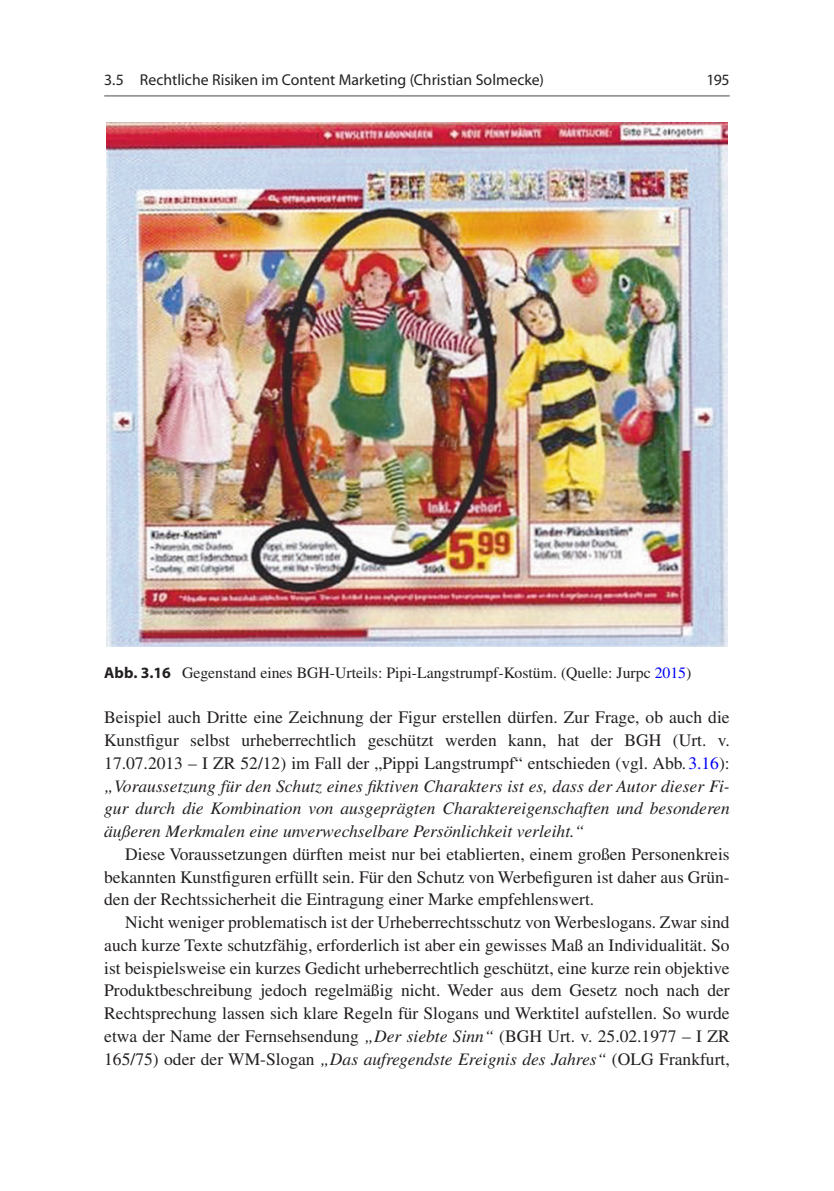
<style>
.page{position:relative;width:834px;height:1191px;background:#fff}
.page>*{position:absolute;margin:0;border:0;box-sizing:border-box;transform-origin:0 0}
.t1{font:17.5px/22.8px "Gqlght Vfyxdc Times";color:#231f20;text-align:justify}
.t2{font:italic 17.5px/22.8px "Xggjyb Gqwtfv Times";color:#231f20;text-align:justify}
.t3{font:15.75px "Gqlght Vfyxdc Times";color:#231f20}
.t4{font:15.75px "Fbvlmy Pgfbxq Myriad";color:#231f20}
.s1{font-family:"Ggbthm Cddjtl Myriad";font-weight:700}
.s2{color:#0000fa}
.s3{font-family:"Xggjyb Gqwtfv Times";font-style:italic}
</style>
<div class="page">
<img style="left:107px;top:122px;width:620px;height:524px">
<hr style="left:104px;top:95px;width:625px;height:2px;background:#939598">
<p class="t4" style="left:104px;top:72px;width:441px">3.5 Rechtliche Risiken im Content Marketing (Christian Solmecke)</p>
<p class="t4" style="left:706px;top:72px;width:25px">195</p>
<p class="t3" style="left:104px;top:664px;width:588px"><span class="s1">Abb. 3.16</span> Gegenstand eines BGH-Urteils: Pipi-Langstrumpf-Kostüm. (Quelle: Jurpc <span class="s2">2015</span>)</p>
<p class="t1" style="left:104px;top:706px;width:627px">Beispiel auch Dritte eine Zeichnung der Figur erstellen dürfen. Zur Frage, ob auch die Kunstfigur selbst urheberrechtlich geschützt werden kann, hat der BGH (Urt. v.<br>17.07.2013 – I ZR 52/12) im Fall der „Pippi Langstrumpf“ entschieden (vgl. Abb.<span class="s2">3.16</span>):</p>
<p class="t2" style="left:104px;top:774px;width:627px">„Voraussetzung für den Schutz eines fiktiven Charakters ist es, dass der Autor dieser Fi&shy;gur durch die Kombination von ausgeprägten Charaktereigenschaften und besonderen äußeren Merkmalen eine unverwechselbare Persönlichkeit verleiht.“</p>
<p class="t1" style="left:104px;top:842px;width:627px;text-indent:21px">Diese Voraussetzungen dürften meist nur bei etablierten, einem großen Personenkreis bekannten Kunstfiguren erfüllt sein. Für den Schutz von Werbefiguren ist daher aus Grün&shy;den der Rechtssicherheit die Eintragung einer Marke empfehlenswert.</p>
<p class="t1" style="left:104px;top:910px;width:627px;text-indent:21px">Nicht weniger problematisch ist der Urheberrechtsschutz von Werbeslogans. Zwar sind auch kurze Texte schutzfähig, erforderlich ist aber ein gewisses Maß an Individualität. So ist beispielsweise ein kurzes Gedicht urheberrechtlich geschützt, eine kurze rein objektive Produktbeschreibung jedoch regelmäßig nicht. Weder aus dem Gesetz noch nach der Rechtsprechung lassen sich klare Regeln für Slogans und Werktitel aufstellen. So wurde etwa der Name der Fernsehsendung <span class="s3">„Der siebte Sinn“</span> (BGH Urt. v. 25.02.1977 – I ZR 165/75) oder der WM-Slogan <span class="s3">„Das aufregendste Ereignis des Jahres“</span> (OLG Frankfurt,</p>
</div>
